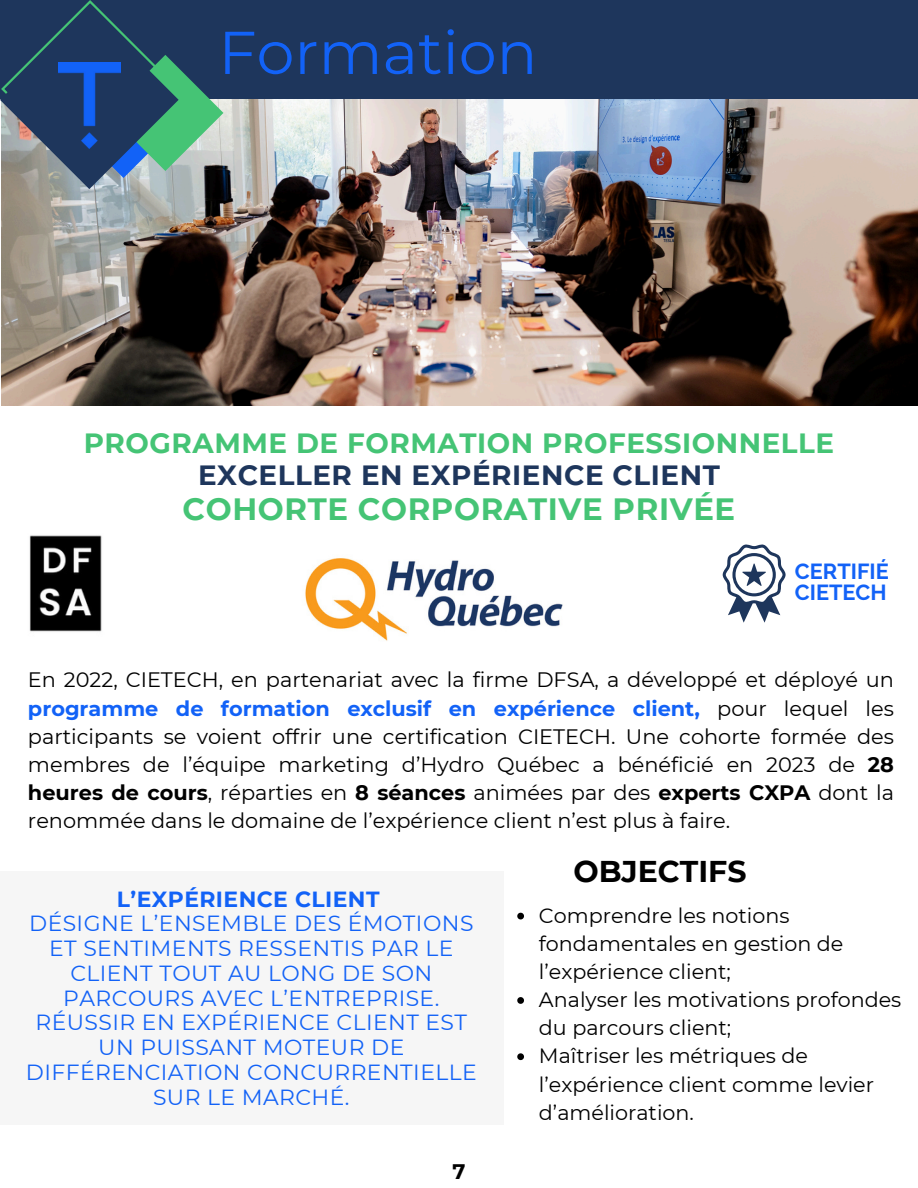
<style>
.page{position:relative;width:918px;height:1188px;background:#fff}
.page>*{position:absolute;margin:0;border:0;box-sizing:border-box;transform-origin:0 0}
.t1{font:60.3px "Montserrat";color:#1262f7}
.t2{font:700 30.75px "Montserrat";letter-spacing:.02em;color:#45c475}
.t3{font:700 30px "Montserrat";color:#000}
.t4{font:700 27.75px/31.5px "Montserrat";letter-spacing:.02em;color:#45c475;text-align:center}
.t5{font:21.9px/24.8px "Montserrat";letter-spacing:.02em;color:#1262f7;text-align:center}
.t6{font:700 21.75px/21.1px "Raleway";color:#1262f7}
.t7{font:700 21px "Montserrat";color:#000}
.t8{font:20.85px/28.2px "Montserrat";color:#000;text-align:justify}
.t9{font:20.7px/28.2px "Montserrat";color:#000}
.s1{color:#1e365c}
.s2{font-weight:700;color:#1262f7}
.s3{font-weight:700}
</style>
<div class="page">
<img style="left:1px;top:99px;width:917px;height:307px">
<div style="left:0;top:0;width:918px;height:99px;background:#1e365c"></div>
<svg style="left:0;top:0;width:223px;height:189px"></svg>
<img style="left:58px;top:63px;width:62px;height:85px">
<div style="left:0;top:871px;width:503px;height:253px;background:#f6f6f6"></div>
<img style="left:305px;top:558px;width:258px;height:83px">
<img style="left:29px;top:535px;width:73px;height:97px">
<svg style="left:517px;top:913px;width:7px;height:6px"></svg>
<svg style="left:517px;top:997px;width:7px;height:7px"></svg>
<svg style="left:517px;top:1053px;width:7px;height:7px"></svg>
<svg style="left:723px;top:544px;width:63px;height:79px"></svg>
<p class="t1" style="left:218px;top:16px;width:321px">Formation</p>
<p class="t4" style="left:84px;top:428px;width:752px">PROGRAMME DE FORMATION PROFESSIONNELLE<br><span class="s1">EXCELLER EN EXPÉRIENCE CLIENT</span></p>
<p class="t2" style="left:183px;top:490px;width:554px">COHORTE CORPORATIVE PRIVÉE</p>
<p class="t6" style="left:795px;top:561px;width:95px">CERTIFIÉ<br>CIETECH</p>
<p class="t8" style="left:28px;top:666px;width:868px">En 2022, CIETECH, en partenariat avec la firme DFSA, a développé et déployé un <span class="s2">programme de formation exclusif en expérience client,</span> pour lequel les participants se voient offrir une certification CIETECH. Une cohorte formée des membres de l’équipe marketing d’Hydro Québec a bénéficié en 2023 de <span class="s3">28 heures de cours</span>, réparties en <span class="s3">8 séances</span> animées par des <span class="s3">experts CXPA</span> dont la renommée dans le domaine de l’expérience client n’est plus à faire.</p>
<p class="t5" style="left:26px;top:886px;width:452px"><span class="s3">L’EXPÉRIENCE CLIENT<br></span>DÉSIGNE L’ENSEMBLE DES ÉMOTIONS<br>ET SENTIMENTS RESSENTIS PAR LE<br>CLIENT TOUT AU LONG DE SON<br>PARCOURS AVEC L’ENTREPRISE.<br>RÉUSSIR EN EXPÉRIENCE CLIENT EST<br>UN PUISSANT MOTEUR DE<br>DIFFÉRENCIATION CONCURRENTIELLE<br>SUR LE MARCHÉ.</p>
<p class="t7" style="left:452px;top:1159px;width:15px">7</p>
<h3 class="t3" style="left:573px;top:853px;width:175px">OBJECTIFS</h3>
<h4 class="t9" style="left:539px;top:901px;width:306px">Comprendre les notions fondamentales en gestion de l’expérience client;</h4>
<h2 class="t9" style="left:539px;top:986px;width:364px">Analyser les motivations profondes du parcours client;</h2>
<p class="t9" style="left:539px;top:1042px;width:337px">Maîtriser les métriques de l’expérience client comme levier d’amélioration.</p>
</div>
